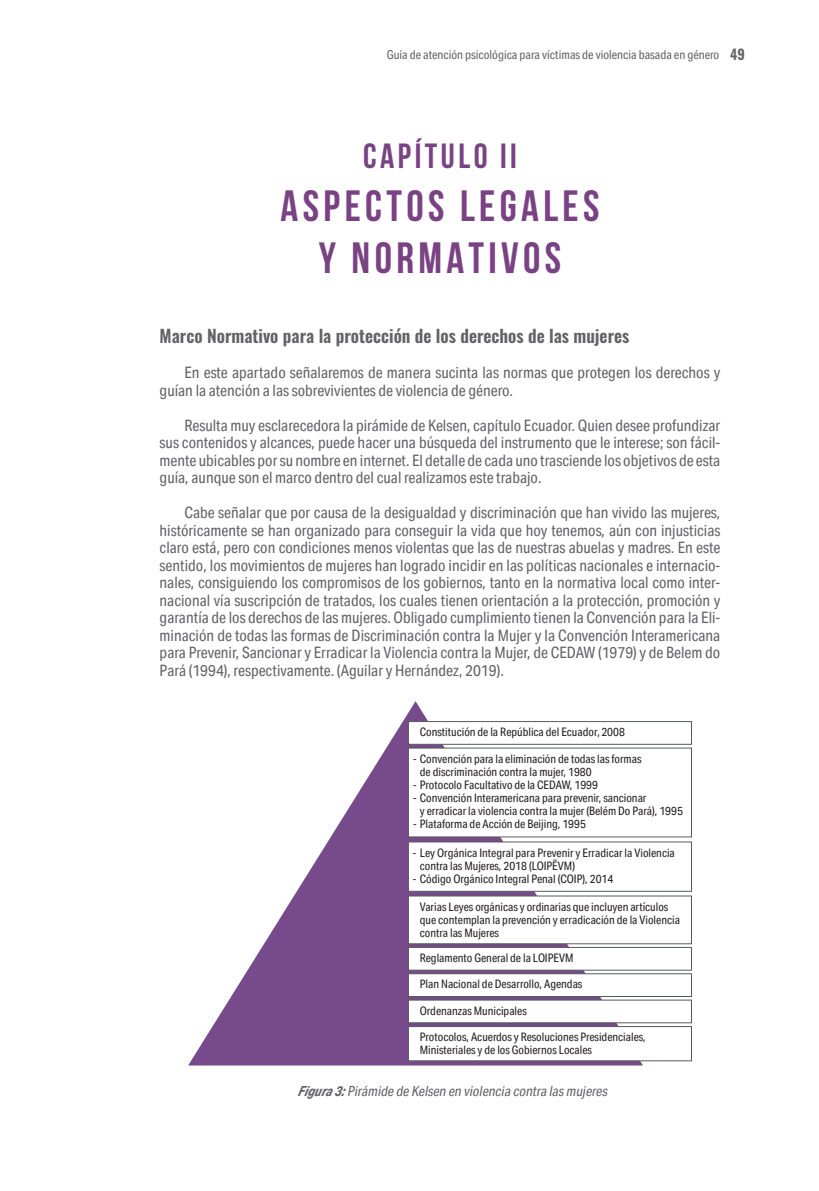
<style>
.page{position:relative;width:819px;height:1191px;background:#fff}
.page>*{position:absolute;margin:0;border:0;box-sizing:border-box;transform-origin:0 0}
.t1{font:700 43.75px "Bebas Neue";letter-spacing:.1em;color:#794283}
.t2{font:700 35px "Bebas Neue";letter-spacing:.1em;color:#794283}
.t3{font:600 17.5px "Oswald";color:#636366}
.t4{font:15.75px/17.5px "Aktiv Grotesk Cd";color:#636366;text-align:justify}
.t5{font:italic 14px "Aktiv Grotesk Cd";color:#636366}
.t6{font:12.25px "Aktiv Grotesk Cd";color:#636366}
.t7{font:11.72px/13px "Aktiv Grotesk Cd";color:#231f20}
.s1{font-family:"Oswald";font-weight:600;font-size:14px}
.s2{font-weight:700}
</style>
<div class="page">
<svg style="left:188px;top:701px;width:455px;height:364px"></svg>
<div style="left:408px;top:721px;width:284px;height:23px;background:#fff;border:1px solid #585b5c"></div>
<div style="left:408px;top:947px;width:284px;height:23px;background:#fff;border:1px solid #585b5c"></div>
<div style="left:408px;top:973px;width:284px;height:24px;background:#fff;border:1px solid #585b5c"></div>
<div style="left:408px;top:999px;width:284px;height:24px;background:#fff;border:1px solid #585b5c"></div>
<div style="left:408px;top:1026px;width:284px;height:35px;background:#fff;border:1px solid #585b5c"></div>
<div style="left:408px;top:895px;width:284px;height:49px;background:#fff;border:1px solid #585b5c"></div>
<div style="left:408px;top:747px;width:284px;height:90px;background:#fff"></div>
<div style="left:408px;top:841px;width:284px;height:50px;background:#fff"></div>
<p class="t6" style="left:386px;top:47px;width:360px">Guía de atención psicológica para víctimas de violencia basada en género <span class="s1">49</span></p>
<p class="t2" style="left:363px;top:137px;width:155px">CAPÍTULO II</p>
<p class="t1" style="left:280px;top:181px;width:320px">ASPECTOS LEGALES</p>
<p class="t1" style="left:319px;top:234px;width:244px">Y NORMATIVOS</p>
<p class="t3" style="left:160px;top:327px;width:471px">Marco Normativo para la protección de los derechos de las mujeres</p>
<p class="t4" style="left:160px;top:364px;width:562px;text-indent:25px">En este apartado señalaremos de manera sucinta las normas que protegen los derechos y guían la atención a las sobrevivientes de violencia de género.</p>
<p class="t4" style="left:160px;top:416px;width:562px;text-indent:25px">Resulta muy esclarecedora la pirámide de Kelsen, capítulo Ecuador. Quien desee profundizar sus contenidos y alcances, puede hacer una búsqueda del instrumento que le interese; son fácil&shy;mente ubicables por su nombre en internet. El detalle de cada uno trasciende los objetivos de esta guía, aunque son el marco dentro del cual realizamos este trabajo.</p>
<p class="t4" style="left:160px;top:504px;width:562px;text-indent:25px">Cabe señalar que por causa de la desigualdad y discriminación que han vivido las mujeres, históricamente se han organizado para conseguir la vida que hoy tenemos, aún con injusticias claro está, pero con condiciones menos violentas que las de nuestras abuelas y madres. En este sentido, los movimientos de mujeres han logrado incidir en las políticas nacionales e internacio&shy;nales, consiguiendo los compromisos de los gobiernos, tanto en la normativa local como inter&shy;nacional vía suscripción de tratados, los cuales tienen orientación a la protección, promoción y garantía de los derechos de las mujeres. Obligado cumplimiento tienen la Convención para la Eli&shy;minación de todas las formas de Discriminación contra la Mujer y la Convención Interamericana para Prevenir, Sancionar y Erradicar la Violencia contra la Mujer, de CEDAW (1979) y de Belem do Pará (1994), respectivamente. (Aguilar y Hernández, 2019).</p>
<p class="t7" style="left:420px;top:725px;width:206px">Constitución de la República del Ecuador, 2008</p>
<p class="t7" style="left:420px;top:752px;width:223px;text-indent:-7px">- Convención para la eliminación de todas las formas de discriminación contra la mujer, 1980</p>
<p class="t7" style="left:413px;top:778px;width:186px">- Protocolo Facultativo de la CEDAW, 1999</p>
<p class="t7" style="left:420px;top:791px;width:264px;text-indent:-7px">- Convención Interamericana para prevenir, sancionar<br>y erradicar la violencia contra la mujer (Belém Do Pará), 1995</p>
<p class="t7" style="left:413px;top:817px;width:174px">- Plataforma de Acción de Beijing, 1995</p>
<p class="t7" style="left:420px;top:846px;width:256px;text-indent:-7px">- Ley Orgánica Integral para Prevenir y Erradicar la Violencia contra las Mujeres, 2018 (LOIPËVM)</p>
<p class="t7" style="left:413px;top:872px;width:202px">- Código Orgánico Integral Penal (COIP), 2014</p>
<p class="t7" style="left:420px;top:900px;width:261px">Varias Leyes orgánicas y ordinarias que incluyen artículos que contemplan la prevención y erradicación de la Violencia contra las Mujeres</p>
<p class="t7" style="left:420px;top:951px;width:155px">Reglamento General de la LOIPEVM</p>
<p class="t7" style="left:420px;top:977px;width:164px">Plan Nacional de Desarrollo, Agendas</p>
<p class="t7" style="left:420px;top:1004px;width:108px">Ordenanzas Municipales</p>
<p class="t7" style="left:420px;top:1030px;width:227px">Protocolos, Acuerdos y Resoluciones Presidenciales,<br>Ministeriales y de los Gobiernos Locales</p>
<p class="t5" style="left:298px;top:1082px;width:313px"><span class="s2">Figura 3:</span>Pirámide de Kelsen en violencia contra lasmujeres</p>
</div>
